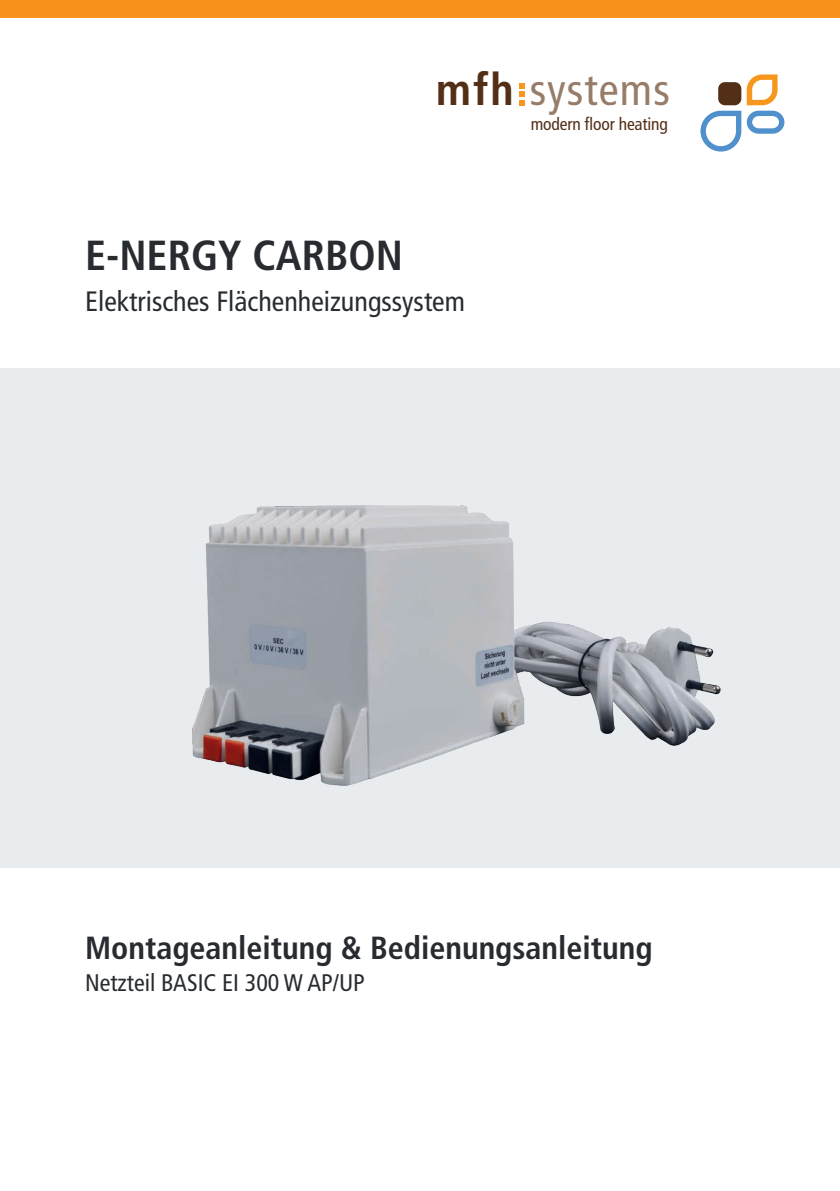
<style>
.page{position:relative;width:840px;height:1191px;background:#fff}
.page>*{position:absolute;margin:0;border:0;box-sizing:border-box;transform-origin:0 0}
.t1{font:condensed 44.8px "Frutiger LT Std";letter-spacing:.025em;color:#977d69}
.t2{font:700 condensed 42px "Frutiger LT Std";color:#282c31}
.t3{font:700 condensed 32px "Frutiger LT Std";color:#282c31}
.t4{font:condensed 28px "Frutiger LT Std";color:#282c31}
.t5{font:condensed 24px "Frutiger LT Std";color:#282c31}
.t6{font:condensed 17.4px "Frutiger LT Std";letter-spacing:-.01em;color:#532f18}
.s1{font-weight:700;color:#532f18}
</style>
<div class="page">
<svg style="left:519px;top:83px;width:5px;height:22px"></svg>
<svg style="left:746px;top:74px;width:31px;height:31px"></svg>
<div style="left:717px;top:82px;width:24px;height:23px;background:#532f18;border-radius:7px"></div>
<svg style="left:700px;top:111px;width:84px;height:41px"></svg>
<div style="left:0;top:0;width:839px;height:17px;background:#f7931d"></div>
<div style="left:0;top:369px;width:839px;height:498px;background:#e9ecee"></div>
<img style="left:192px;top:505px;width:529px;height:281px">
<h1 class="t1" style="left:436px;top:64px;width:235px"><span class="s1">mfh</span> systems</h1>
<p class="t6" style="left:530px;top:114px;width:138px">modern floor heating</p>
<h2 class="t2" style="left:85px;top:230px;width:319px">E-NERGY CARBON</h2>
<p class="t4" style="left:85px;top:285px;width:381px">Elektrisches Flächenheizungssystem</p>
<p class="t3" style="left:85px;top:929px;width:568px">Montageanleitung &amp; Bedienungsanleitung</p>
<p class="t5" style="left:85px;top:969px;width:281px">Netzteil BASIC EI 300 W AP/UP</p>
</div>
